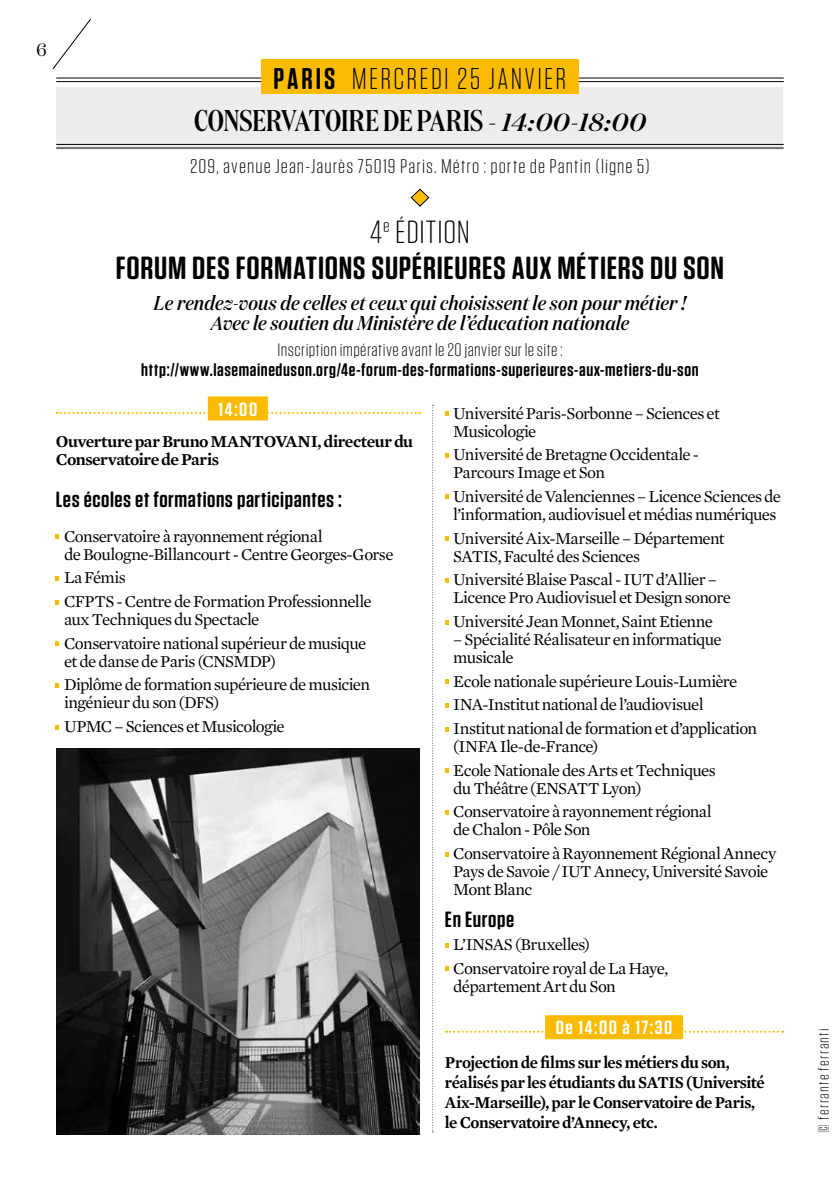
<style>
.page{position:relative;width:840px;height:1191px;background:#fff}
.page>*{position:absolute;margin:0;border:0;box-sizing:border-box;transform-origin:0 0}
.t1{font:600 32px/36px "Tungsten Rounded";letter-spacing:.02em;color:#000;text-align:center;scale:1.1 1}
.t2{font:500 30px "Domaine Display Condensed";letter-spacing:-.005em;color:#000}
.t3{font:300 30px "Tungsten Rounded";letter-spacing:.075em;color:#000}
.t4{font:600 22px "Tungsten Rounded";letter-spacing:.025em;color:#000;scale:1.1 1}
.t5{font:italic 500 20px/20px "Domaine Display Narrow";letter-spacing:.01em;color:#000;text-align:center}
.t6{font:300 19.8px "Tungsten Rounded";letter-spacing:.05em;color:#000;scale:1.11 1}
.t7{font:600 19px "Tungsten Rounded";letter-spacing:.07em;color:#fff;scale:1.16 1}
.t8{font:600 18px "Tungsten Rounded";letter-spacing:.03em;color:#000;scale:1.1 1}
.t9{font:300 18px "Tungsten Rounded";letter-spacing:.02em;color:#000;scale:1.1 1}
.t10{font:18px "Domaine Display";color:#000}
.t11{font:17px/23.6px "Mercury Text G1";letter-spacing:-.04em;color:#000}
.t12{font:600 17px/20px "Mercury Text G1";letter-spacing:-.03em;color:#000;scale:.96 1}
.t13{font:600 17px/18px "Mercury Text G1";letter-spacing:-.03em;color:#000}
.t14{font:300 15.2px "Tungsten Rounded";letter-spacing:.075em;color:#000;scale:1.16 1}
.s1{font-weight:600}
.s2{font-family:"Domaine Display Narrow";font-style:italic;font-size:24.8px}
.s3{font-weight:300}
</style>
<div class="page">
<svg style="left:52px;top:18px;width:39px;height:51px"></svg>
<svg style="left:432px;top:405px;width:1px;height:727px"></svg>
<img style="left:57px;top:748px;width:363px;height:386px">
<div style="left:57px;top:87px;width:725px;height:63px;background:#eceded"></div>
<hr style="left:56px;top:78px;width:727px;height:1px;background:#000">
<hr style="left:56px;top:81px;width:727px;height:1px;background:#000">
<hr style="left:56px;top:144px;width:727px;height:1px;background:#000">
<hr style="left:56px;top:148px;width:727px;height:1px;background:#000">
<svg style="left:410px;top:188px;width:19px;height:19px"></svg>
<div style="left:261px;top:60px;width:317px;height:34px;background:#fabb00"></div>
<div style="left:208px;top:396px;width:60px;height:24px;background:#fabb00"></div>
<svg style="left:57px;top:412px;width:363px;height:2px"></svg>
<svg style="left:56px;top:534px;width:3px;height:5px"></svg>
<svg style="left:56px;top:576px;width:3px;height:4px"></svg>
<svg style="left:56px;top:600px;width:3px;height:4px"></svg>
<svg style="left:56px;top:641px;width:3px;height:5px"></svg>
<svg style="left:56px;top:683px;width:3px;height:4px"></svg>
<svg style="left:56px;top:725px;width:3px;height:4px"></svg>
<div style="left:544px;top:1015px;width:138px;height:24px;background:#fabb00"></div>
<svg style="left:445px;top:1030px;width:337px;height:2px"></svg>
<svg style="left:445px;top:411px;width:3px;height:5px"></svg>
<svg style="left:445px;top:453px;width:3px;height:4px"></svg>
<svg style="left:445px;top:495px;width:3px;height:4px"></svg>
<svg style="left:445px;top:536px;width:3px;height:5px"></svg>
<svg style="left:445px;top:578px;width:3px;height:4px"></svg>
<svg style="left:445px;top:620px;width:3px;height:4px"></svg>
<svg style="left:445px;top:679px;width:3px;height:5px"></svg>
<svg style="left:445px;top:703px;width:3px;height:4px"></svg>
<svg style="left:445px;top:727px;width:3px;height:4px"></svg>
<svg style="left:445px;top:768px;width:3px;height:5px"></svg>
<svg style="left:445px;top:810px;width:3px;height:4px"></svg>
<svg style="left:445px;top:852px;width:3px;height:4px"></svg>
<svg style="left:445px;top:943px;width:3px;height:4px"></svg>
<svg style="left:445px;top:966px;width:3px;height:5px"></svg>
<p class="t10" style="left:36px;top:39px;width:12px">6</p>
<h2 class="t3" style="left:273px;top:63px;width:294px"><span class="s1">PARIS</span> MERCREDI 25 JANVIER</h2>
<h2 class="t2" style="left:194px;top:103px;width:453px">CONSERVATOIRE DE PARIS <span class="s2">- 14:00-18:00</span></h2>
<p class="t6" style="left:190px;top:156px;width:415px">209, avenue Jean-Jaurès 75019 Paris. Métro : porte de Pantin (ligne 5)</p>
<h1 class="t1" style="left:116px;top:214px;width:554px"><span class="s3">4</span><sup>e</sup> <span class="s3">ÉDITION<br></span>FORUM DES FORMATIONS SUPÉRIEURES AUX MÉTIERS DU SON</h1>
<p class="t5" style="left:154px;top:293px;width:533px">Le rendez-vous de celles et ceux qui choisissent le son pour métier !<br>Avec le soutien du Ministère de l’éducation nationale</p>
<p class="t9" style="left:277px;top:340px;width:260px">Inscription impérative avant le 20 janvier sur le site :</p>
<p class="t8" style="left:141px;top:360px;width:508px">http://www.lasemaineduson.org/4e-forum-des-formations-superieures-aux-metiers-du-son</p>
<p class="t7" style="left:218px;top:399px;width:35px">14:00</p>
<p class="t13" style="left:56px;top:431px;width:359px">Ouverture par Bruno MANTOVANI, directeur du<br>Conservatoire de Paris</p>
<p class="t4" style="left:56px;top:487px;width:261px">Les écoles et formations participantes :</p>
<p class="t11" style="left:64px;top:526px;width:331px;line-height:18px">Conservatoire à rayonnement régional<br>de Boulogne-Billancourt - Centre Georges-Gorse</p>
<p class="t11" style="left:64px;top:565px;width:309px">La Fémis<br>CFPTS - Centre de Formation Professionnelle</p>
<p class="t11" style="left:64px;top:606px;width:303px">aux Techniques du Spectacle<br>Conservatoire national supérieur de musique</p>
<p class="t11" style="left:64px;top:648px;width:307px">et de danse de Paris (CNSMDP)<br>Diplôme de formation supérieure de musicien</p>
<p class="t11" style="left:64px;top:690px;width:222px">ingénieur du son (DFS)<br>UPMC – Sciences et Musicologie</p>
<p class="t11" style="left:453px;top:403px;width:268px;line-height:18px">Université Paris-Sorbonne – Sciences et<br>Musicologie</p>
<p class="t11" style="left:453px;top:445px;width:247px;line-height:18px">Université de Bretagne Occidentale -<br>Parcours Image et Son</p>
<p class="t11" style="left:453px;top:486px;width:329px;line-height:18px">Université de Valenciennes – Licence Sciences de l’information, audiovisuel et médias numériques</p>
<p class="t11" style="left:453px;top:528px;width:273px;line-height:18px">Université Aix-Marseille – Département<br>SATIS, Faculté des Sciences</p>
<p class="t11" style="left:453px;top:570px;width:279px;line-height:18px">Université Blaise Pascal - IUT d’Allier –<br>Licence Pro Audiovisuel et Design sonore</p>
<p class="t11" style="left:453px;top:608px;width:261px">Université Jean Monnet, Saint Etienne</p>
<p class="t11" style="left:453px;top:629px;width:270px;line-height:18px">– Spécialité Réalisateur en informatique musicale</p>
<p class="t11" style="left:453px;top:668px;width:305px">Ecole nationale supérieure Louis-Lumière<br>INA-Institut national de l’audiovisuel<br>Institut national de formation et d’application</p>
<p class="t11" style="left:453px;top:733px;width:264px">(INFA Ile-de-France)<br>Ecole Nationale des Arts et Techniques</p>
<p class="t11" style="left:453px;top:775px;width:260px">du Théâtre (ENSATT Lyon)<br>Conservatoire à rayonnement régional</p>
<p class="t11" style="left:453px;top:817px;width:324px">de Chalon - Pôle Son<br>Conservatoire à Rayonnement Régional Annecy</p>
<p class="t11" style="left:453px;top:861px;width:316px;line-height:18px">Pays de Savoie / IUT Annecy, Université Savoie<br>Mont Blanc</p>
<p class="t4" style="left:444px;top:907px;width:64px">En Europe</p>
<p class="t11" style="left:453px;top:931px;width:216px">L’INSAS (Bruxelles)<br>Conservatoire royal de La Haye,</p>
<p class="t11" style="left:453px;top:973px;width:164px">département Art du Son</p>
<p class="t7" style="left:555px;top:1017px;width:102px">De 14:00 à 17:30</p>
<p class="t12" style="left:444px;top:1051px;width:334px">Projection de films sur les métiers du son, réalisés par les étudiants du SATIS (Université Aix-Marseille), par le Conservatoire de Paris, le Conservatoire d’Annecy, etc.</p>
<p class="t14" style="left:815px;top:1132px;width:91px;rotate:-90deg">© ferrante ferranti</p>
</div>
